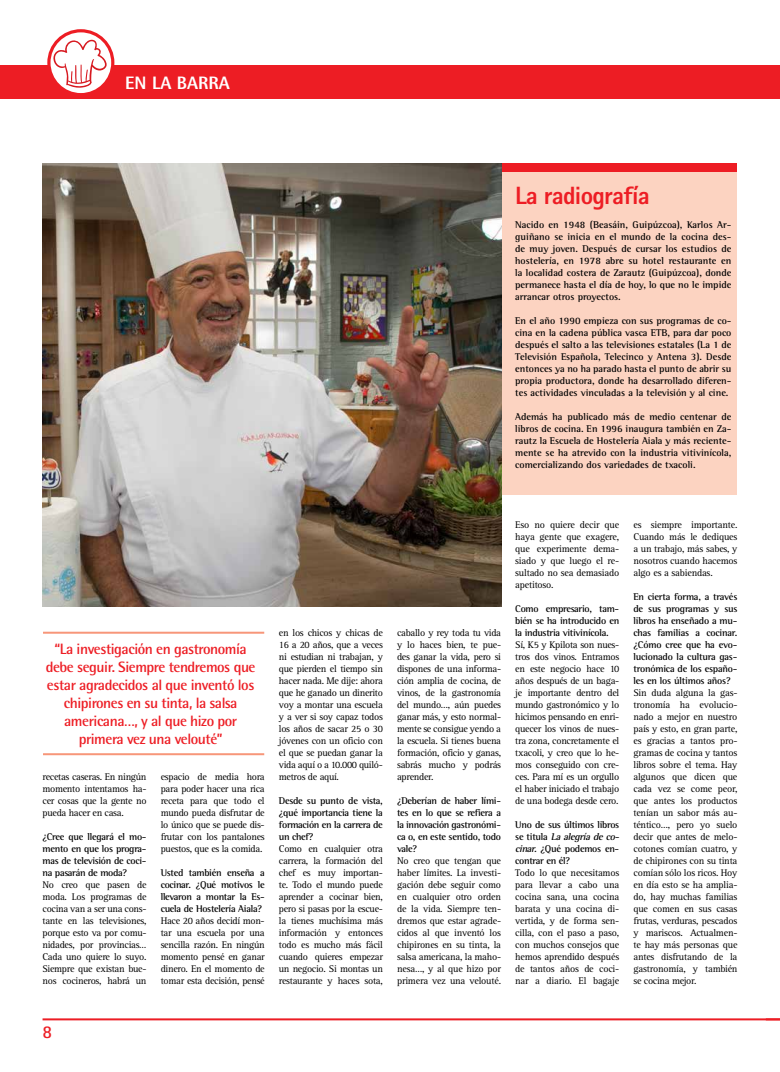
<style>
.page{position:relative;width:780px;height:1072px;background:#fff}
.page>*{position:absolute;margin:0;border:0;box-sizing:border-box;transform-origin:0 0}
.t1{font:800 25px "Rotis Sans Serif";letter-spacing:-.03em;color:#ed1d24}
.t2{font:800 18px "Rotis Semi Sans";color:#fff}
.t3{font:700 18px "Rotis Sans Serif";color:#ed1d24}
.t4{font:700 15px/18px "Rotis Semi Sans";letter-spacing:-.03em;color:#ed1d24;text-align:center}
.t5{font:10px/12px "Rotis Serif";letter-spacing:-.03em;color:#000;text-align:justify}
.t6{font:700 10px/12px "Rotis Semi Serif";letter-spacing:-.03em;color:#000;text-align:justify}
.s1{font-style:italic}
</style>
<div class="page">
<div style="left:0;top:66px;width:780px;height:33px;background:#ed1d24"></div>
<hr style="left:43px;top:1018px;width:737px;height:2px;background:#ed1d24">
<svg style="left:49px;top:31px;width:64px;height:64px"></svg>
<div style="left:47px;top:29px;width:67px;height:67px;border:3px solid #ed1d24;border-radius:50%"></div>
<svg style="left:53px;top:39px;width:54px;height:49px"></svg>
<div style="left:459px;top:163px;width:278px;height:332px;background:#fcd3c1"></div>
<div style="left:459px;top:163px;width:278px;height:9px;background:#ed1d24"></div>
<img style="left:43px;top:163px;width:458px;height:444px">
<hr style="left:43px;top:631px;width:221px;height:2px;background:#f79679">
<hr style="left:43px;top:753px;width:221px;height:2px;background:#f79679">
<h2 class="t2" style="left:125px;top:71px;width:106px">EN LA BARRA</h2>
<h1 class="t1" style="left:515px;top:179px;width:136px">La radiografía</h1>
<p class="t6" style="left:515px;top:219px;width:218px">Nacido en 1948 (Beasáin, Guipúzcoa), Karlos Ar&shy;guiñano se inicia en el mundo de la cocina des&shy;de muy joven. Después de cursar los estudios de hostelería, en 1978 abre su hotel restaurante en la localidad costera de Zarautz (Guipúzcoa), donde permanece hasta el día de hoy, lo que no le impide arrancar otros proyectos.</p>
<p class="t6" style="left:515px;top:315px;width:218px">En el año 1990 empieza con sus programas de co&shy;cina en la cadena pública vasca ETB, para dar poco después el salto a las televisiones estatales (La 1 de Televisión Española, Telecinco y Antena 3). Desde entonces ya no ha parado hasta el punto de abrir su propia productora, donde ha desarrollado diferen&shy;tes actividades vinculadas a la televisión y al cine.</p>
<p class="t6" style="left:515px;top:411px;width:218px">Además ha publicado más de medio centenar de libros de cocina. En 1996 inaugura también en Za&shy;rautz la Escuela de Hostelería Aiala y más reciente&shy;mente se ha atrevido con la industria vitivinícola, comercializando dos variedades de txacoli.</p>
<h3 class="t4" style="left:46px;top:639px;width:211px">“La investigación en gastronomía debe seguir. Siempre tendremos que estar agradecidos al que inventó los chipirones en su tinta, la salsa americana…, y al que hizo por primera vez una velouté”</h3>
<p class="t5" style="left:43px;top:771px;width:105px">recetas caseras. En ningún momento intentamos ha&shy;cer cosas que la gente no pueda hacer en casa.</p>
<p class="t6" style="left:43px;top:831px;width:105px">¿Cree que llegará el mo&shy;mento en que los progra&shy;mas de televisión de coci&shy;na pasarán de moda?</p>
<p class="t5" style="left:43px;top:879px;width:105px">No creo que pasen de moda. Los programas de cocina van a ser una cons&shy;tante en las televisiones, porque esto va por comu&shy;nidades, por provincias… Cada uno quiere lo suyo.<br>Siempre que existan bue&shy;nos cocineros, habrá un</p>
<p class="t5" style="left:161px;top:771px;width:105px">espacio de media hora para poder hacer una rica receta para que todo el mundo pueda disfrutar de lo único que se puede dis&shy;frutar con los pantalones puestos, que es la comida.</p>
<p class="t6" style="left:161px;top:867px;width:105px">Usted también enseña a cocinar. ¿Qué motivos le llevaron a montar la Es&shy;cuela de Hostelería Aiala?</p>
<p class="t5" style="left:161px;top:915px;width:105px">Hace 20 años decidí mon&shy;tar una escuela por una sencilla razón. En ningún momento pensé en ganar dinero. En el momento de tomar esta decisión, pensé</p>
<p class="t5" style="left:279px;top:627px;width:105px">en los chicos y chicas de 16 a 20 años, que a veces ni estudian ni trabajan, y que pierden el tiempo sin hacer nada. Me dije: ahora que he ganado un dinerito voy a montar una escuela y a ver si soy capaz todos los años de sacar 25 o 30 jóvenes con un oficio con el que se puedan ganar la vida aquí o a 10.000 quiló&shy;metros de aquí.</p>
<p class="t6" style="left:279px;top:795px;width:105px">Desde su punto de vista, ¿qué importancia tiene la formación en la carrera de un chef?</p>
<p class="t5" style="left:279px;top:843px;width:105px">Como en cualquier otra carrera, la formación del chef es muy importan&shy;te. Todo el mundo puede aprender a cocinar bien, pero si pasas por la escue&shy;la tienes muchísima más información y entonces todo es mucho más fácil cuando quieres empezar un negocio. Si montas un restaurante y haces sota,</p>
<p class="t5" style="left:397px;top:627px;width:105px">caballo y rey toda tu vida y lo haces bien, te pue&shy;des ganar la vida, pero si dispones de una informa&shy;ción amplia de cocina, de vinos, de la gastronomía del mundo…, aún puedes ganar más, y esto normal&shy;mente se consigue yendo a la escuela. Si tienes buena formación, oficio y ganas, sabrás mucho y podrás aprender.</p>
<p class="t6" style="left:397px;top:795px;width:105px">¿Deberían de haber lími&shy;tes en lo que se refiera a la innovación gastronómi&shy;ca o, en este sentido, todo vale?</p>
<p class="t5" style="left:397px;top:855px;width:105px">No creo que tengan que haber límites. La investi&shy;gación debe seguir como en cualquier otro orden de la vida. Siempre ten&shy;dremos que estar agrade&shy;cidos al que inventó los chipirones en su tinta, la salsa americana, la maho&shy;nesa…, y al que hizo por primera vez una velouté.</p>
<p class="t5" style="left:515px;top:519px;width:105px">Eso no quiere decir que haya gente que exagere, que experimente dema&shy;siado y que luego el re&shy;sultado no sea demasiado apetitoso.</p>
<p class="t6" style="left:515px;top:603px;width:105px">Como empresario, tam&shy;bién se ha introducido en la industria vitivinícola.</p>
<p class="t5" style="left:515px;top:639px;width:105px">Sí, K5 y Kpilota son nues&shy;tros dos vinos. Entramos en este negocio hace 10 años después de un baga&shy;je importante dentro del mundo gastronómico y lo hicimos pensando en enri&shy;quecer los vinos de nues&shy;tra zona, concretamente el txacoli, y creo que lo he&shy;mos conseguido con cre&shy;ces. Para mí es un orgullo el haber iniciado el trabajo de una bodega desde cero.</p>
<p class="t6" style="left:515px;top:819px;width:108px;text-align:left">Uno de sus últimos libros s e t i t u l a <span class="s1">Laalegríadeco&shy;cinar.</span> ¿Qué podemos en&shy;contrar en él?</p>
<p class="t5" style="left:515px;top:867px;width:105px">Todo lo que necesitamos para llevar a cabo una cocina sana, una cocina barata y una cocina di&shy;vertida, y de forma sen&shy;cilla, con el paso a paso, con muchos consejos que hemos aprendido después de tantos años de coci&shy;nar a diario. El bagaje</p>
<p class="t5" style="left:633px;top:519px;width:105px">es siempre importante.<br>Cuando más le dediques a un trabajo, más sabes, y nosotros cuando hacemos algo es a sabiendas.</p>
<p class="t6" style="left:633px;top:591px;width:105px">En cierta forma, a través de sus programas y sus libros ha enseñado a mu&shy;chas familias a cocinar. ¿Cómo cree que ha evo&shy;lucionado la cultura gas&shy;tronómica de los españo&shy;les en los últimos años?</p>
<p class="t5" style="left:633px;top:687px;width:105px">Sin duda alguna la gas&shy;tronomía ha evolucio&shy;nado a mejor en nuestro país y esto, en gran parte, es gracias a tantos pro&shy;gramas de cocina y tantos libros sobre el tema. Hay algunos que dicen que cada vez se come peor, que antes los productos tenían un sabor más au&shy;téntico…, pero yo suelo decir que antes de melo&shy;cotones comían cuatro, y de chipirones con su tinta comían sólo los ricos. Hoy en día esto se ha amplia&shy;do, hay muchas familias que comen en sus casas frutas, verduras, pescados y mariscos. Actualmen&shy;te hay más personas que antes disfrutando de la gastronomía, y también se cocina mejor.</p>
<h2 class="t3" style="left:43px;top:1020px;width:11px">8</h2>
</div>
